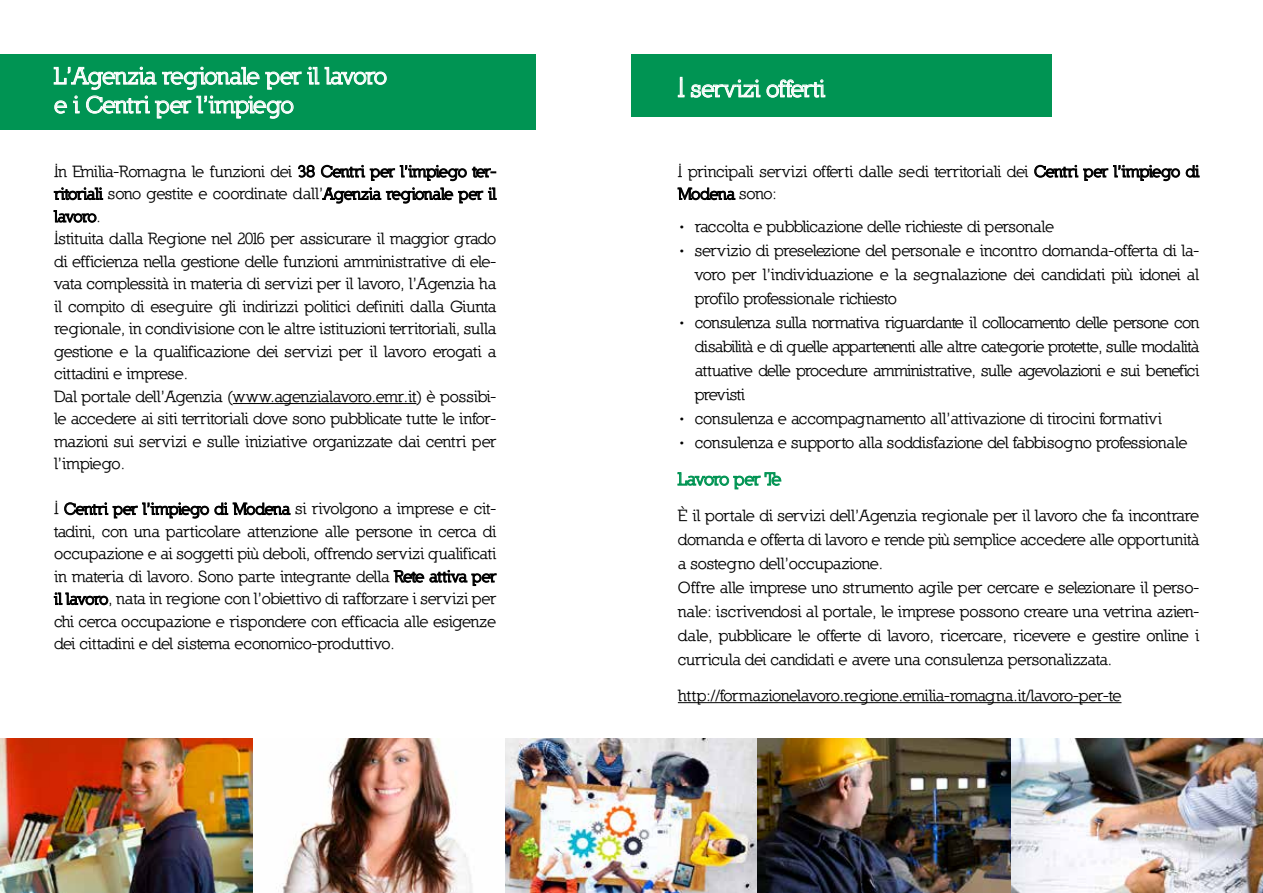
<style>
.page{position:relative;width:1263px;height:893px;background:#fff}
.page>*{position:absolute;margin:0;border:0;box-sizing:border-box;transform-origin:0 0}
.t1{font:700 24px/28.8px "Nilland";color:#fff}
.t2{font:700 18px "Nilland";letter-spacing:-.04em;color:#009453}
.t3{font:700 16.5px/22.5px "Nilland";letter-spacing:-.025em;color:#000;text-align:justify}
.t4{font:700 16.5px/22.5px "Nilland";color:#000}
</style>
<div class="page">
<div style="left:0;top:54px;width:536px;height:76px;background:#009453"></div>
<svg style="left:54px;top:67px;width:333px;height:52px"></svg>
<div style="left:631px;top:54px;width:421px;height:63px;background:#009453"></div>
<svg style="left:678px;top:77px;width:7px;height:20px"></svg>
<svg style="left:691px;top:79px;width:134px;height:19px"></svg>
<img style="left:0;top:738px;width:1263px;height:155px">
<hr style="left:233px;top:403px;width:183px;height:1px;background:#000">
<svg style="left:298px;top:165px;width:17px;height:13px"></svg>
<svg style="left:321px;top:165px;width:175px;height:16px"></svg>
<svg style="left:54px;top:187px;width:49px;height:13px"></svg>
<svg style="left:322px;top:187px;width:175px;height:17px"></svg>
<svg style="left:53px;top:210px;width:44px;height:13px"></svg>
<svg style="left:64px;top:502px;width:227px;height:17px"></svg>
<svg style="left:393px;top:570px;width:104px;height:16px"></svg>
<svg style="left:54px;top:592px;width:54px;height:13px"></svg>
<hr style="left:678px;top:702px;width:443px;height:1px;background:#000">
<svg style="left:1034px;top:165px;width:166px;height:16px"></svg>
<svg style="left:677px;top:187px;width:58px;height:13px"></svg>
<svg style="left:677px;top:472px;width:104px;height:18px"></svg>
<h1 class="t1" style="left:54px;top:61px;width:334px">L’Agenzia regionale per il lavoro e i Centri per l’impiego</h1>
<h1 class="t1" style="left:678px;top:74px;width:149px">I servizi offerti</h1>
<p class="t3" style="left:54px;top:160px;width:444px;text-align:left">In Emilia-Romagna le funzioni dei 38 Centri per l’impiego ter&shy;ritoriali sono gestite e coordinate dall’Agenzia regionale per il lavoro.<br>Istituita dalla Regione nel 2016 per assicurare il maggior grado di efficienza nella gestione delle funzioni amministrative di ele&shy;vata complessità in materia di servizi per il lavoro, l’Agenzia ha il compito di eseguire gli indirizzi politici definiti dalla Giunta regionale, in condivisione con le altre istituzioni territoriali, sulla gestione e la qualificazione dei servizi per il lavoro erogati a cittadini e imprese.<br>Dal portale dell’Agenzia (www.agenzialavoro.emr.it) è possibi&shy;le accedere ai siti territoriali dove sono pubblicate tutte le infor&shy;mazioni sui servizi e sulle iniziative organizzate dai centri per l’impiego.</p>
<p class="t3" style="left:54px;top:497px;width:444px">I Centri per l’impiego di Modena si rivolgono a imprese e cit&shy;tadini, con una particolare attenzione alle persone in cerca di occupazione e ai soggetti più deboli, offrendo servizi qualificati in materia di lavoro. Sono parte integrante della Rete attiva per il lavoro, nata in regione con l’obiettivo di rafforzare i servizi per chi cerca occupazione e rispondere con efficacia alle esigenze dei cittadini e del sistema economico-produttivo.</p>
<p class="t4" style="left:678px;top:160px;width:523px">I principali servizi offerti dalle sedi territoriali dei Centri per l’impiego di<br>Modena sono:</p>
<p class="t3" style="left:678px;top:215px;width:378px">• raccolta e pubblicazione delle richieste di personale</p>
<p class="t3" style="left:695px;top:239px;width:506px;line-height:24px;text-indent:-17px">• servizio di preselezione del personale e incontro domanda-offerta di la&shy;voro per l’individuazione e la segnalazione dei candidati più idonei al profilo professionale richiesto</p>
<p class="t3" style="left:695px;top:311px;width:506px;line-height:24px;text-indent:-17px">• consulenza sulla normativa riguardante il collocamento delle persone con disabilità e di quelle appartenenti alle altre categorie protette, sulle modalità attuative delle procedure amministrative, sulle agevolazioni e sui benefici previsti</p>
<p class="t4" style="left:678px;top:407px;width:485px">• consulenza e accompagnamento all’attivazione di tirocini formativi</p>
<p class="t3" style="left:678px;top:431px;width:511px">• consulenza e supporto alla soddisfazione del fabbisogno professionale</p>
<p class="t2" style="left:678px;top:468px;width:105px">Lavoro per Te</p>
<p class="t3" style="left:678px;top:503px;width:523px;line-height:24px;text-align:left">È il portale di servizi dell’Agenzia regionale per il lavoro che fa incontrare domanda e offerta di lavoro e rende più semplice accedere alle opportunità a sostegno dell’occupazione.<br>Offre alle imprese uno strumento agile per cercare e selezionare il perso&shy;nale: iscrivendosi al portale, le imprese possono creare una vetrina azien&shy;dale, pubblicare le offerte di lavoro, ricercare, ricevere e gestire online i curricula dei candidati e avere una consulenza personalizzata.</p>
<p class="t3" style="left:678px;top:684px;width:445px">http://formazionelavoro.regione.emilia-romagna.it/lavoro-per-te</p>
</div>
